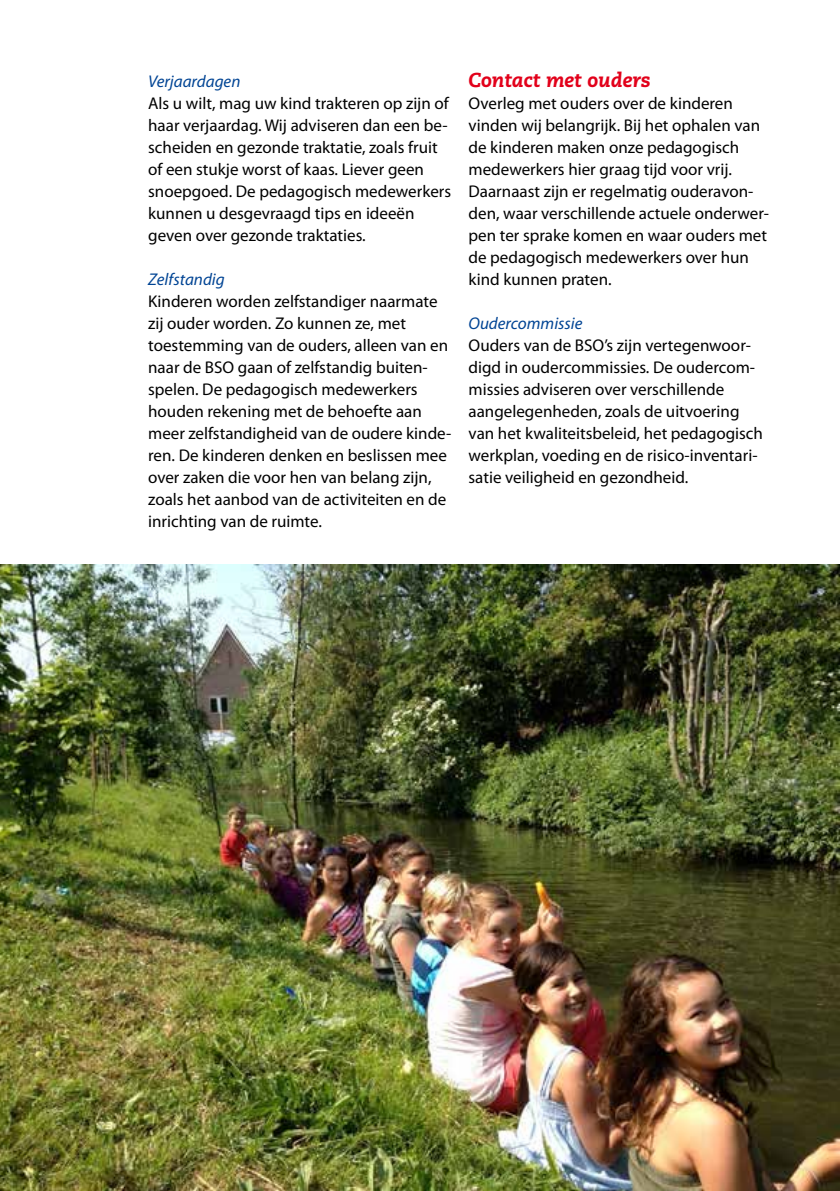
<style>
.page{position:relative;width:840px;height:1191px;background:#fff}
.page>*{position:absolute;margin:0;border:0;box-sizing:border-box;transform-origin:0 0}
.t1{font:italic 800 20px "Caecilia CE";color:#e2001a}
.t2{font:17px/22px "Myriad Pro";color:#000}
.t3{font:italic 17px "Myriad Pro";color:#004494}
</style>
<div class="page">
<img style="left:0;top:565px;width:839px;height:626px">
<p class="t3" style="left:148px;top:71px;width:94px">Verjaardagen</p>
<p class="t2" style="left:148px;top:92px;width:304px">Als u wilt, mag uw kind trakteren op zijn of haar verjaardag. Wij adviseren dan een be&shy;scheiden en gezonde traktatie, zoals fruit of een stukje worst of kaas. Liever geen snoepgoed. De pedagogisch medewerkers kunnen u desgevraagd tips en ideeën geven over gezonde traktaties.</p>
<p class="t3" style="left:148px;top:269px;width:78px">Zelfstandig</p>
<p class="t2" style="left:148px;top:290px;width:304px">Kinderen worden zelfstandiger naarmate zij ouder worden. Zo kunnen ze, met toestemming van de ouders, alleen van en naar de BSO gaan of zelfstandig buiten&shy;spelen. De pedagogisch medewerkers houden rekening met de behoefte aan meer zelfstandigheid van de oudere kinde&shy;ren. De kinderen denken en beslissen mee over zaken die voor hen van belang zijn, zoals het aanbod van de activiteiten en de inrichting van de ruimte.</p>
<p class="t1" style="left:468px;top:66px;width:184px">Contact met ouders</p>
<p class="t2" style="left:468px;top:92px;width:302px">Overleg met ouders over de kinderen vinden wij belangrijk. Bij het ophalen van de kinderen maken onze pedagogisch medewerkers hier graag tijd voor vrij.<br>Daarnaast zijn er regelmatig ouderavon&shy;den, waar verschillende actuele onderwer&shy;pen ter sprake komen en waar ouders met de pedagogisch medewerkers over hun kind kunnen praten.</p>
<p class="t3" style="left:468px;top:313px;width:115px">Oudercommissie</p>
<p class="t2" style="left:468px;top:334px;width:296px">Ouders van de BSO’s zijn vertegenwoor&shy;digd in oudercommissies. De oudercom&shy;missies adviseren over verschillende aangelegenheden, zoals de uitvoering van het kwaliteitsbeleid, het pedagogisch werkplan, voeding en de risico-inventari&shy;satie veiligheid en gezondheid.</p>
</div>
